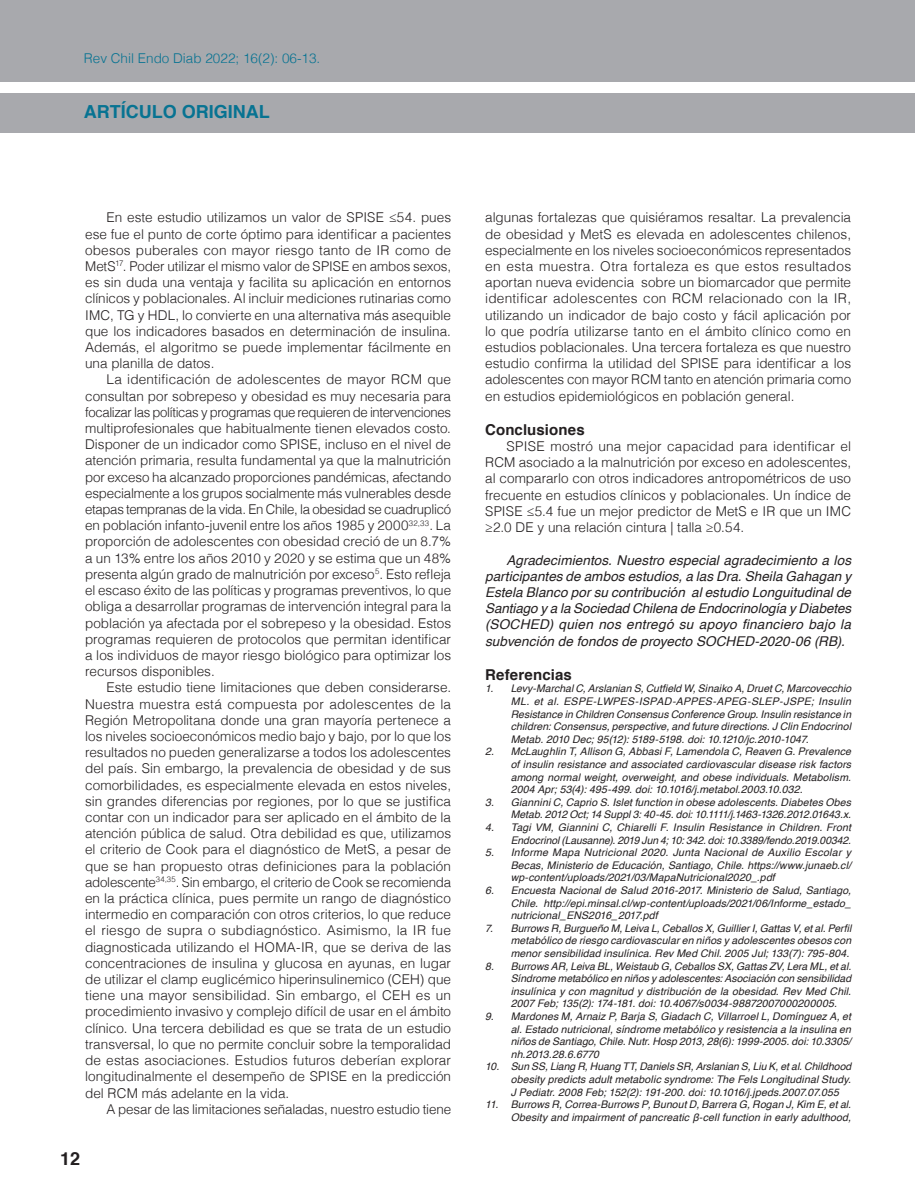
<style>
.page{position:relative;width:915px;height:1191px;background:#fff}
.page>*{position:absolute;margin:0;border:0;box-sizing:border-box;transform-origin:0 0}
.t1{font:700 18px "Helvetica";color:#077392}
.t2{font:700 18px "Helvetica";color:#231f20}
.Sub_titulos_1{font:700 15px "Helvetica";letter-spacing:.005em;color:#231f20}
.Texto{font:300 13.5px/16.2px "Helvetica";color:#231f20;text-align:justify}
.Texto-2{font:italic 13.5px/16.2px "Helvetica";letter-spacing:.01em;color:#231f20;text-align:justify}
.t3{font:300 13.5px "Helvetica";color:#077392}
.Bibliografia{font:italic 10.5px/12.6px "Helvetica";letter-spacing:.015em;color:#231f20;text-align:justify}
</style>
<div class="page">
<div style="left:0;top:0;width:914px;height:81px;background:#a8a9ad"></div>
<div style="left:0;top:93px;width:914px;height:40px;background:#a8a9ad"></div>
<p class="t3" style="left:84px;top:46px;width:238px">Rev Chil Endo Diab 2022; 16(2): 06-13.</p>
<h1 class="t1" style="left:84px;top:97px;width:187px">ARTÍCULO ORIGINAL</h1>
<p class="Texto" style="left:85px;top:208px;width:367px;text-indent:21px">En este estudio utilizamos un valor de SPISE ≤54. pues ese fue el punto de corte óptimo para identificar a pacientes obesos puberales con mayor riesgo tanto de IR como de MetS<sup>17</sup>. Poder utilizar el mismo valor de SPISE en ambos sexos, es sin duda una ventaja y facilita su aplicación en entornos clínicos y poblacionales. Al incluir mediciones rutinarias como IMC, TG y HDL, lo convierte en una alternativa más asequible que los indicadores basados en determinación de insulina.<br>Además, el algoritmo se puede implementar fácilmente en una planilla de datos.</p>
<p class="Texto" style="left:85px;top:370px;width:367px;text-indent:21px">La identificación de adolescentes de mayor RCM que consultan por sobrepeso y obesidad es muy necesaria para focalizar las políticas y programas que requieren de intervenciones multiprofesionales que habitualmente tienen elevados costo.<br>Disponer de un indicador como SPISE, incluso en el nivel de atención primaria, resulta fundamental ya que la malnutrición por exceso ha alcanzado proporciones pandémicas, afectando especialmente a los grupos socialmente más vulnerables desde etapas tempranas de la vida. En Chile, la obesidad se cuadruplicó en población infanto-juvenil entre los años 1985 y 2000<sup>32,33</sup>. La proporción de adolescentes con obesidad creció de un 8.7% a un 13% entre los años 2010 y 2020 y se estima que un 48% presenta algún grado de malnutrición por exceso<sup>5</sup>. Esto refleja el escaso éxito de las políticas y programas preventivos, lo que obliga a desarrollar programas de intervención integral para la población ya afectada por el sobrepeso y la obesidad. Estos programas requieren de protocolos que permitan identificar a los individuos de mayor riesgo biológico para optimizar los recursos disponibles.</p>
<p class="Texto" style="left:85px;top:678px;width:367px;text-indent:21px">Este estudio tiene limitaciones que deben considerarse.<br>Nuestra muestra está compuesta por adolescentes de la Región Metropolitana donde una gran mayoría pertenece a los niveles socioeconómicos medio bajo y bajo, por lo que los resultados no pueden generalizarse a todos los adolescentes del país. Sin embargo, la prevalencia de obesidad y de sus comorbilidades, es especialmente elevada en estos niveles, sin grandes diferencias por regiones, por lo que se justifica contar con un indicador para ser aplicado en el ámbito de la atención pública de salud. Otra debilidad es que, utilizamos el criterio de Cook para el diagnóstico de MetS, a pesar de que se han propuesto otras definiciones para la población adolescente<sup>34,35</sup>. Sin embargo, el criterio de Cook se recomienda en la práctica clínica, pues permite un rango de diagnóstico intermedio en comparación con otros criterios, lo que reduce el riesgo de supra o subdiagnóstico. Asimismo, la IR fue diagnosticada utilizando el HOMA-IR, que se deriva de las concentraciones de insulina y glucosa en ayunas, en lugar de utilizar el clamp euglicémico hiperinsulinemico (CEH) que tiene una mayor sensibilidad. Sin embargo, el CEH es un procedimiento invasivo y complejo difícil de usar en el ámbito clínico. Una tercera debilidad es que se trata de un estudio transversal, lo que no permite concluir sobre la temporalidad de estas asociaciones. Estudios futuros deberían explorar longitudinalmente el desempeño de SPISE en la predicción del RCM más adelante en la vida.</p>
<p class="Texto" style="left:106px;top:1099px;width:346px">A pesar de las limitaciones señaladas, nuestro estudio tiene</p>
<h1 class="t2" style="left:60px;top:1144px;width:22px">12</h1>
<p class="Texto" style="left:485px;top:208px;width:367px">algunas fortalezas que quisiéramos resaltar. La prevalencia de obesidad y MetS es elevada en adolescentes chilenos, especialmente en los niveles socioeconómicos representados en esta muestra. Otra fortaleza es que estos resultados aportan nueva evidencia sobre un biomarcador que permite identificar adolescentes con RCM relacionado con la IR, utilizando un indicador de bajo costo y fácil aplicación por lo que podría utilizarse tanto en el ámbito clínico como en estudios poblacionales. Una tercera fortaleza es que nuestro estudio confirma la utilidad del SPISE para identificar a los adolescentes con mayor RCM tanto en atención primaria como en estudios epidemiológicos en población general.</p>
<p class="Sub_titulos_1" style="left:485px;top:417px;width:101px">Conclusiones</p>
<p class="Texto" style="left:485px;top:437px;width:367px;text-indent:21px">SPISE mostró una mejor capacidad para identificar el RCM asociado a la malnutrición por exceso en adolescentes, al compararlo con otros indicadores antropométricos de uso frecuente en estudios clínicos y poblacionales. Un índice de SPISE ≤5.4 fue un mejor predictor de MetS e IR que un IMC ≥2.0 DE y una relación cintura | talla ≥0.54.</p>
<p class="Texto-2" style="left:485px;top:552px;width:367px;text-indent:21px">Agradecimientos. Nuestro especial agradecimiento a los participantes de ambos estudios, a las Dra. Sheila Gahagan y Estela Blanco por su contribución al estudio Longuitudinal de Santiago y a la Sociedad Chilena de Endocrinología y Diabetes (SOCHED) quien nos entregó su apoyo financiero bajo la subvención de fondos de proyecto SOCHED-2020-06 (RB).</p>
<p class="Sub_titulos_1" style="left:485px;top:662px;width:88px">Referencias</p>
<p class="Bibliografia" style="left:510px;top:682px;width:342px;text-indent:-26px">1. Levy-Marchal C, Arslanian S, Cutfield W, Sinaiko A, Druet C, Marcovecchio ML. et al. ESPE-LWPES-ISPAD-APPES-APEG-SLEP-JSPE; Insulin Resistance in Children Consensus Conference Group. Insulin resistance in children: Consensus, perspective, and future directions. J Clin Endocrinol Metab. 2010 Dec; 95(12): 5189-5198. doi: 10.1210/jc.2010-1047.</p>
<p class="Bibliografia" style="left:510px;top:745px;width:342px;text-indent:-26px">2. McLaughlin T, Allison G, Abbasi F, Lamendola C, Reaven G. Prevalence of insulin resistance and associated cardiovascular disease risk factors among normal weight, overweight, and obese individuals. Metabolism.<br>2004 Apr; 53(4): 495-499. doi: 10.1016/j.metabol.2003.10.032.</p>
<p class="Bibliografia" style="left:485px;top:796px;width:367px;text-align:right">3. Giannini C, Caprio S. Islet function in obese adolescents. Diabetes Obes<br>Metab. 2012 Oct; 14 Suppl 3: 40-45. doi: 10.1111/j.1463-1326.2012.01643.x.</p>
<p class="Bibliografia" style="left:485px;top:821px;width:367px;text-align:right">4. Tagi VM, Giannini C, Chiarelli F. Insulin Resistance in Children. Front<br>Endocrinol (Lausanne). 2019 Jun 4; 10: 342. doi: 10.3389/fendo.2019.00342.</p>
<p class="Bibliografia" style="left:510px;top:846px;width:342px;text-indent:-26px">5. Informe Mapa Nutricional 2020. Junta Nacional de Auxilio Escolar y Becas, Ministerio de Educación, Santiago, Chile. https://www.junaeb.cl/ wp-content/uploads/2021/03/MapaNutricional2020_.pdf</p>
<p class="Bibliografia" style="left:510px;top:884px;width:342px;text-indent:-26px">6. Encuesta Nacional de Salud 2016-2017. Ministerio de Salud, Santiago, Chile. http://epi.minsal.cl/wp-content/uploads/2021/06/Informe_estado_ nutricional_ENS2016_2017.pdf</p>
<p class="Bibliografia" style="left:510px;top:922px;width:342px;text-indent:-26px">7. Burrows R, Burgueño M, Leiva L, Ceballos X, Guillier I, Gattas V, et al. Perfil metabólico de riesgo cardiovascular en niños y adolescentes obesos con menor sensibilidad insulínica. Rev Med Chil. 2005 Jul; 133(7): 795-804.</p>
<p class="Bibliografia" style="left:510px;top:960px;width:342px;text-indent:-26px">8. Burrows AR, Leiva BL, Weistaub G, Ceballos SX, Gattas ZV, Lera ML, et al.<br>Síndrome metabólico en niños y adolescentes: Asociación con sensibilidad insulínica y con magnitud y distribución de la obesidad. Rev Med Chil.<br>2007 Feb; 135(2): 174-181. doi: 10.4067/s0034-98872007000200005.</p>
<p class="Bibliografia" style="left:510px;top:1010px;width:342px;text-indent:-26px">9. Mardones M, Arnaiz P, Barja S, Giadach C, Villarroel L, Domínguez A, et al. Estado nutricional, síndrome metabólico y resistencia a la insulina en niños de Santiago, Chile. Nutr. Hosp 2013, 28(6): 1999-2005. doi: 10.3305/ nh.2013.28.6.6770</p>
<p class="Bibliografia" style="left:510px;top:1060px;width:342px;text-indent:-26px">10. Sun SS, Liang R, Huang TT, Daniels SR, Arslanian S, Liu K, et al. Childhood obesity predicts adult metabolic syndrome: The Fels Longitudinal Study.<br>J Pediatr. 2008 Feb; 152(2): 191-200. doi: 10.1016/j.jpeds.2007.07.055</p>
<p class="Bibliografia" style="left:485px;top:1098px;width:367px;text-align:right">11. Burrows R, Correa-Burrows P, Bunout D, Barrera G, Rogan J, Kim E, et al.<br>Obesity and impairment of pancreatic β-cell function in early adulthood,</p>
</div>
